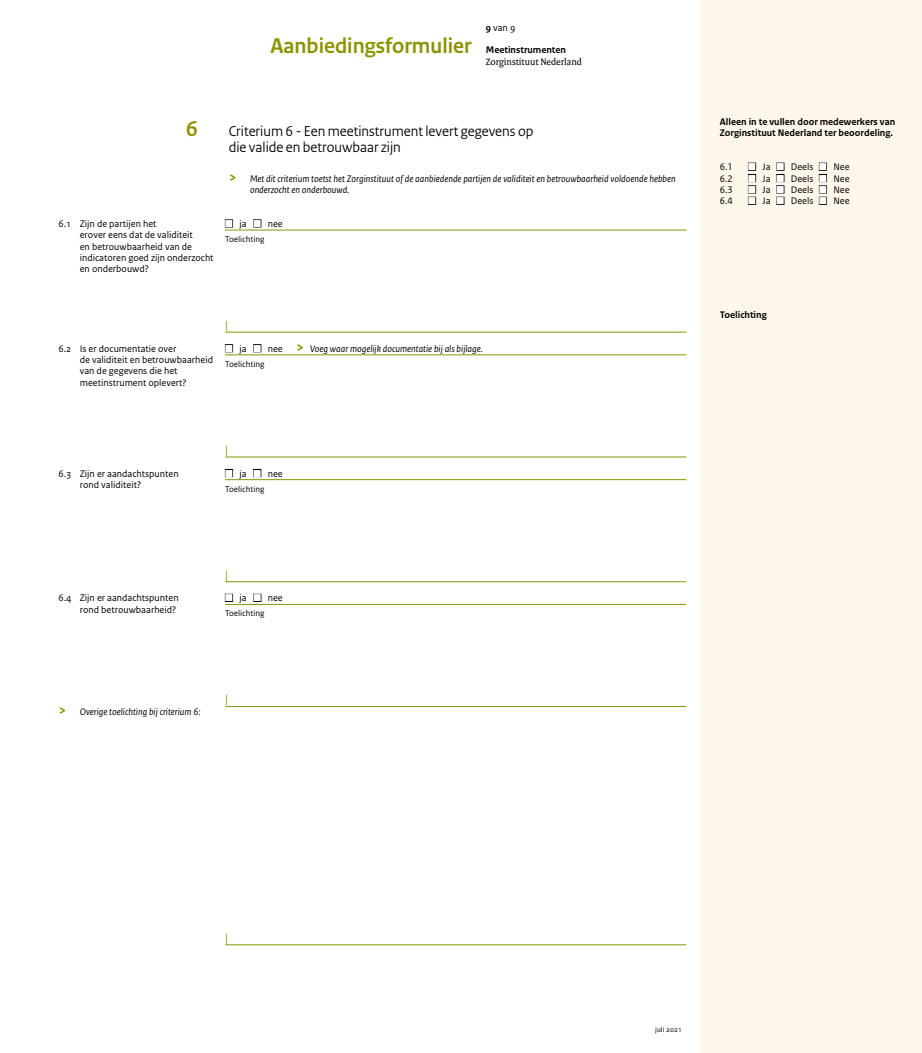
<style>
.page{position:relative;width:922px;height:1053px;background:#fff}
.page>*{position:absolute;margin:0;border:0;box-sizing:border-box;transform-origin:0 0}
.t1{font:700 22.5px "Rijksoverheid Sans Heading";color:#8e9300}
.t2{font:15px/16.2px "Rijksoverheid Sans Heading";color:#000}
.t3{font:12.5px "Rijksoverheid Sans Text";color:#8e9300}
.t4{font:10px/11.4px "Rijksoverheid Sans Text";color:#000}
.t5{font:italic 10px/11.4px "Rijksoverheid Sans Text";color:#000}
.t6{font:700 10px/11.4px "Rijksoverheid Sans Text";color:#000}
.t7{font:10px "Rijksoverheid Serif";color:#000}
.t8{font:8.75px "Rijksoverheid Sans Text";color:#000}
.t9{font:7.5px "Rijksoverheid Sans Text";color:#000}
.s1{font-weight:700}
.s2{font-weight:700;font-style:normal;font-size:15px;color:#8e9300}
.s3{font-style:normal}
</style>
<div class="page">
<div style="left:700px;top:0;width:221px;height:1052px;background:#fff7eb"></div>
<hr style="left:225px;top:230px;width:461px;height:1px;background:#8e9300">
<hr style="left:225px;top:332px;width:461px;height:1px;background:#8e9300">
<hr style="left:225px;top:354px;width:461px;height:1px;background:#8e9300">
<hr style="left:225px;top:456px;width:461px;height:1px;background:#8e9300">
<hr style="left:225px;top:479px;width:461px;height:1px;background:#8e9300">
<hr style="left:225px;top:581px;width:461px;height:1px;background:#8e9300">
<hr style="left:225px;top:604px;width:461px;height:1px;background:#8e9300">
<hr style="left:225px;top:706px;width:461px;height:1px;background:#8e9300">
<hr style="left:225px;top:944px;width:461px;height:1px;background:#8e9300">
<h1 class="t1" style="left:270px;top:33px;width:203px">Aanbiedingsformulier</h1>
<p class="t4" style="left:485px;top:22px;width:31px"><span class="s1">9</span> van 9</p>
<p class="t6" style="left:485px;top:45px;width:82px">Meetinstrumenten</p>
<p class="t7" style="left:485px;top:56px;width:98px">Zorginstituut Nederland</p>
<h1 class="t1" style="left:186px;top:116px;width:13px">6</h1>
<h2 class="t2" style="left:229px;top:123px;width:306px">Criterium 6 - Een meetinstrument levert gegevens op die valide en betrouwbaar zijn</h2>
<p class="t5" style="left:250px;top:173px;width:427px;text-indent:-21px"><span class="s2">&gt;</span> Met dit criterium toetst het Zorginstituut of de aanbiedende partijen de validiteit en betrouwbaarheid voldoende hebben onderzocht en onderbouwd.</p>
<p class="t4" style="left:80px;top:218px;width:135px;text-indent:-21px">6.1 Zijn de partijen het<br>erover eens dat de validiteit<br>en betrouwbaarheid van de indicatoren goed zijn onderzocht en onderbouwd?</p>
<p class="t4" style="left:225px;top:218px;width:59px">■ ja ■ nee</p>
<p class="t8" style="left:225px;top:234px;width:41px">Toelichting</p>
<p class="t4" style="left:80px;top:343px;width:135px;text-indent:-21px">6.2 Is er documentatie over<br>de validiteit en betrouwbaarheid van de gegevens die het meetinstrument oplevert?</p>
<p class="t3" style="left:225px;top:318px;width:5px">|</p>
<p class="t5" style="left:225px;top:343px;width:259px">■ <span class="s3">ja</span> ■ <span class="s3">nee</span> <span class="s2">&gt;</span> Voeg waar mogelijk documentatie bij als bijlage.</p>
<p class="t8" style="left:225px;top:359px;width:41px">Toelichting</p>
<p class="t4" style="left:80px;top:467px;width:100px;text-indent:-21px">6.3 Zijn er aandachtspunten rond validiteit?</p>
<p class="t3" style="left:225px;top:442px;width:5px">|</p>
<p class="t4" style="left:225px;top:467px;width:59px">■ ja ■ nee</p>
<p class="t8" style="left:225px;top:483px;width:41px">Toelichting</p>
<p class="t4" style="left:58px;top:592px;width:122px;text-align:right">6.4 Zijn er aandachtspunten rond betrouwbaarheid?</p>
<p class="t3" style="left:225px;top:567px;width:5px">|</p>
<p class="t4" style="left:225px;top:592px;width:59px">■ ja ■ nee</p>
<p class="t8" style="left:225px;top:608px;width:41px">Toelichting</p>
<p class="t5" style="left:58px;top:706px;width:144px"><span class="s2">&gt;</span> Overige toelichting bij criterium 6:</p>
<p class="t3" style="left:225px;top:692px;width:5px">|</p>
<p class="t6" style="left:719px;top:116px;width:177px">Alleen in te vullen door medewerkers van<br>Zorginstituut Nederland ter beoordeling.</p>
<p class="t4" style="left:719px;top:161px;width:15px">6.1</p>
<p class="t4" style="left:748px;top:161px;width:103px">■ Ja ■ Deels ■ Nee</p>
<p class="t4" style="left:719px;top:173px;width:15px">6.2</p>
<p class="t4" style="left:748px;top:173px;width:103px">■ Ja ■ Deels ■ Nee</p>
<p class="t4" style="left:719px;top:184px;width:15px">6.3</p>
<p class="t4" style="left:748px;top:184px;width:103px">■ Ja ■ Deels ■ Nee</p>
<p class="t4" style="left:719px;top:195px;width:15px">6.4</p>
<p class="t4" style="left:748px;top:195px;width:103px">■ Ja ■ Deels ■ Nee</p>
<p class="t6" style="left:719px;top:309px;width:48px">Toelichting</p>
<p class="t3" style="left:225px;top:930px;width:5px">|</p>
<p class="t9" style="left:655px;top:1025px;width:28px">juli 2021</p>
</div>
